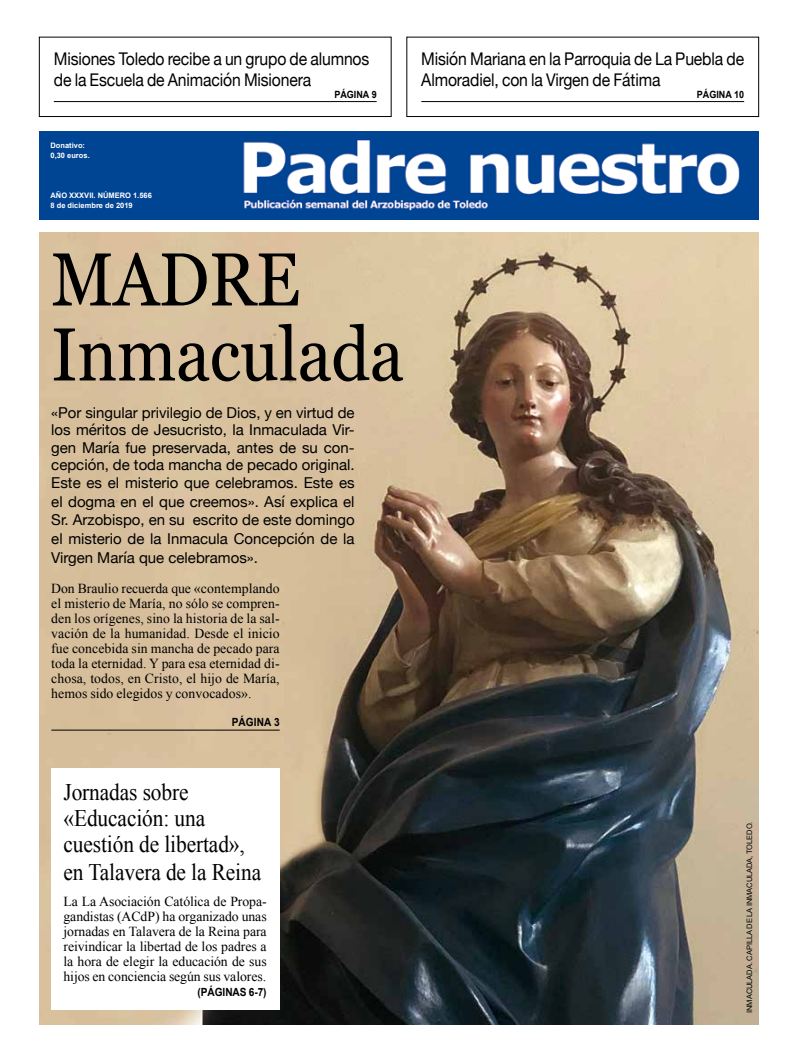
<style>
.page{position:relative;width:798px;height:1063px;background:#fff}
.page>*{position:absolute;margin:0;border:0;box-sizing:border-box;transform-origin:0 0}
.t1{font:75px/75px "Georgia";letter-spacing:-.005em;color:#000;scale:.9 1}
.t2{font:23.75px/26.6px "Times New Roman";letter-spacing:-.005em;color:#000;scale:.9 1}
.t3{font:17.5px/21px "Helvetica Neue";letter-spacing:-.01em;color:#000;scale:.9 1}
.t4{font:15px/18.1px "Helvetica Neue";color:#000;text-align:justify}
.t5{font:13.75px/15px "Times New Roman";color:#000;text-align:justify}
.t6{font:700 11.25px "Arial";letter-spacing:-.005em;color:#000;scale:.9 1}
.t7{font:700 10px "Arial";color:#000;scale:.9 1}
.t8{font:700 7.5px/10px "Arial";color:#fff}
.t9{font:7.5px "Arial";letter-spacing:-.005em;color:#000}
</style>
<div class="page">
<img style="left:39px;top:233px;width:719px;height:791px">
<img style="left:39px;top:131px;width:719px;height:89px">
<hr style="left:421px;top:101px;width:322px;height:1px;background:#000">
<div style="left:406px;top:37px;width:352px;height:80px;border:1px solid #000"></div>
<hr style="left:54px;top:101px;width:322px;height:1px;background:#000">
<div style="left:39px;top:37px;width:352px;height:80px;border:1px solid #000"></div>
<hr style="left:51px;top:730px;width:228px;height:1px;background:#000">
<div style="left:51px;top:769px;width:228px;height:241px;background:#fff"></div>
<p class="t3" style="left:54px;top:49px;width:352px">Misiones Toledo recibe a un grupo de alumnos de la Escuela de Animación Misionera</p>
<p class="t7" style="left:334px;top:88px;width:48px">PÁGINA 9</p>
<p class="t8" style="left:50px;top:141px;width:41px">Donativo:<br>0,30 euros.</p>
<p class="t8" style="left:50px;top:191px;width:103px">AÑO XXXVII. NÚMERO 1.566<br>8 de diciembre de 2019</p>
<h1 class="t1" style="left:51px;top:239px;width:393px">MADRE<br>Inmaculada</h1>
<p class="t4" style="left:51px;top:404px;width:305px">«Por singular privilegio de Dios, y en virtud de los méritos de Jesucristo, la Inmaculada Vir&shy;gen María fue preservada, antes de su con&shy;cepción, de toda mancha de pecado original.<br>Este es el misterio que celebramos. Este es el dogma en el que creemos». Así explica el Sr. Arzobispo, en su escrito de este domingo el misterio de la Inmacula Concepción de la Virgen María que celebramos».</p>
<p class="t5" style="left:51px;top:580px;width:230px">Don Braulio recuerda que «contemplando el misterio de María, no sólo se compren&shy;den los orígenes, sino la historia de la sal&shy;vación de la humanidad. Desde el inicio fue concebida sin mancha de pecado para toda la eternidad. Y para esa eternidad di&shy;chosa, todos, en Cristo, el hijo de María, hemos sido elegidos y convocados».</p>
<p class="t6" style="left:232px;top:715px;width:55px">PÁGINA 3</p>
<p class="t3" style="left:421px;top:49px;width:360px">Misión Mariana en la Parroquia de La Puebla de<br>Almoradiel, con la Virgen de Fátima</p>
<p class="t7" style="left:696px;top:88px;width:54px">PÁGINA 10</p>
<h2 class="t2" style="left:63px;top:778px;width:221px">Jornadas sobre «Educación: una cuestión de libertad», en Talavera de la Reina</h2>
<p class="t5" style="left:63px;top:894px;width:205px">La La Asociación Católica de Propa&shy;gandistas (ACdP) ha organizado unas jornadas en Talavera de la Reina para reivindicar la libertad de los padres a la hora de elegir la educación de sus hijos en conciencia según sus valores.</p>
<p class="t6" style="left:197px;top:985px;width:78px">(PÁGINAS 6-7)</p>
<p class="t9" style="left:744px;top:1013px;width:193px;rotate:-90deg">INMACULADA. CAPILLA DE LA INMACULADA, TOLEDO.</p>
</div>
